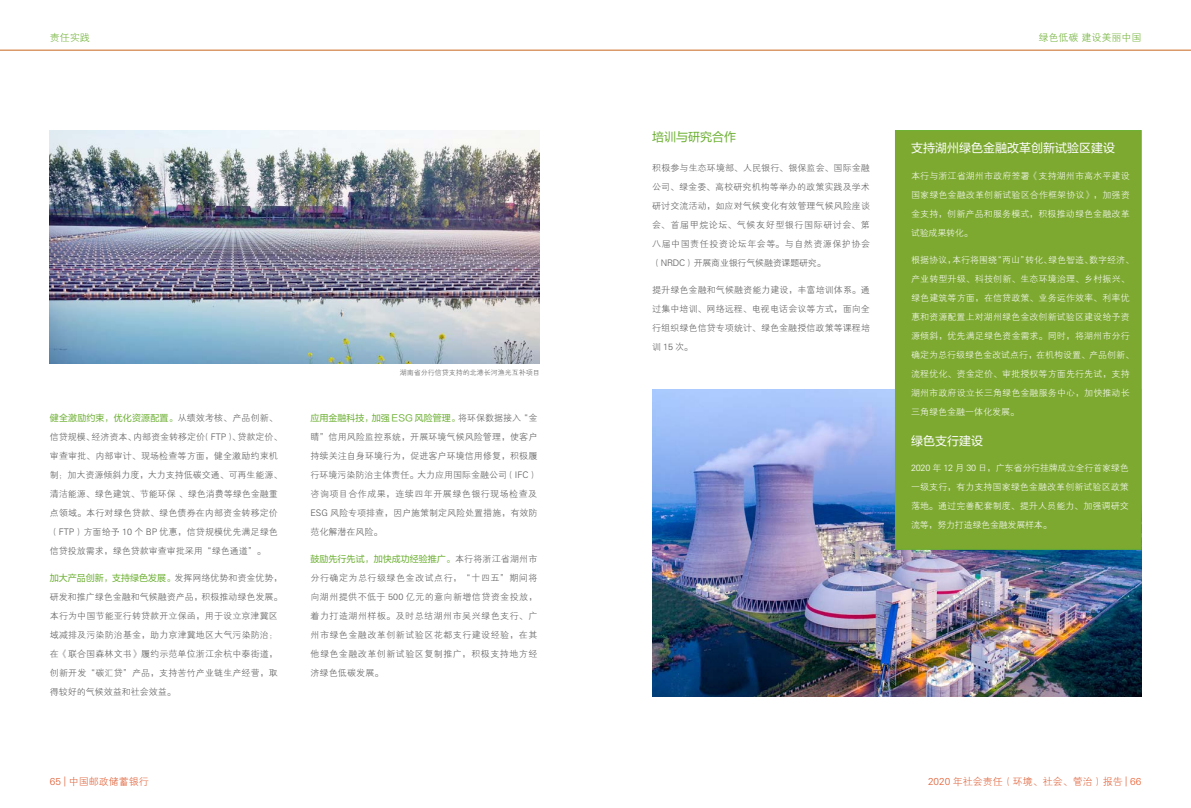
<style>
.page{position:relative;width:1191px;height:808px;background:#fff}
.page>*{position:absolute;margin:0;border:0;box-sizing:border-box;transform-origin:0 0}
.t1{font:12px "FZLTHJW GB1 0";color:#fff}
.t2{font:12px "FZLTHJW GB1 0";color:#6baf30}
.t3{font:10px "FZXH1 JW GB1 0";color:#df5d32}
.t4{font:10px "FZXH1 JW GB1 0";color:#6baf30}
.t5{font:9px/19px "FZXH1 JW GB1 0";letter-spacing:.015em;color:#595757;text-align:justify}
.t6{font:9px/19px "FZXH1 JW GB1 0";letter-spacing:.015em;color:#fff;text-align:justify}
.t7{font:9px "FZLTHJW GB1 0";letter-spacing:.005em;color:#6baf30}
.t8{font:7px "FZXH1 JW GB1 0";color:#595757}
.s1{font-family:"FZXH1 JW GB1 0";color:#595757}
.s2{color:#eb5f31}
</style>
<div class="page">
<hr style="left:0;top:50px;width:1191px;height:1px;background:#c9651b">
<img style="left:50px;top:130px;width:489px;height:233px">
<img style="left:652px;top:389px;width:489px;height:307px">
<div style="left:895px;top:130px;width:246px;height:419px;background:#7da931;border:1px solid #6baf30"></div>
<p class="t4" style="left:50px;top:33px;width:41px">责任实践</p>
<p class="t4" style="left:1038px;top:33px;width:104px">绿色低碳 建设美丽中国</p>
<p class="t7" style="left:50px;top:412px;width:229px">健全激励约束，优化资源配置。<span class="s1">从绩效考核、产品创新、</span></p>
<p class="t5" style="left:50px;top:427px;width:234px;text-align:left">信贷规模、经济资本、内部资金转移定价（FTP）、贷款定价、审查审批、内部审计、现场检查等方面，健全激励约束机制；加大资源倾斜力度，大力支持低碳交通、可再生能源、清洁能源、绿色建筑、节能环保 、绿色消费等绿色金融重点领域。本行对绿色贷款、绿色债券在内部资金转移定价（FTP）方面给予 10 个 BP 优惠，信贷规模优先满足绿色信贷投放需求，绿色贷款审查审批采用“绿色通道”。</p>
<p class="t7" style="left:50px;top:573px;width:234px">加大产品创新，支持绿色发展。<span class="s1">发挥网络优势和资金优势，</span></p>
<p class="t5" style="left:50px;top:588px;width:234px;text-align:left">研发和推广绿色金融和气候融资产品，积极推动绿色发展。本行为中国节能亚行转贷款开立保函，用于设立京津冀区域减排及污染防治基金，助力京津冀地区大气污染防治；在《联合国森林文书》履约示范单位浙江余杭中泰街道，创新开发“碳汇贷”产品，支持苦竹产业链生产经营，取得较好的气候效益和社会效益。</p>
<p class="t8" style="left:400px;top:368px;width:141px">湖南省分行信贷支持的北港长河渔光互补项目</p>
<p class="t7" style="left:310px;top:412px;width:228px">应用金融科技，加强 ESG 风险管理。<span class="s1">将环保数据接入“金</span></p>
<p class="t5" style="left:310px;top:427px;width:228px">睛”信用风险监控系统，开展环境气候风险管理，使客户持续关注自身环境行为，促进客户环境信用修复，积极履行环境污染防治主体责任。大力应用国际金融公司（IFC）咨询项目合作成果，连续四年开展绿色银行现场检查及ESG 风险专项排查，因户施策制定风险处置措施，有效防范化解潜在风险。</p>
<p class="t7" style="left:310px;top:554px;width:228px">鼓励先行先试，加快成功经验推广。<span class="s1">本行将浙江省湖州市</span></p>
<p class="t5" style="left:310px;top:569px;width:228px">分行确定为总行级绿色金改试点行，“十四五”期间将向湖州提供不低于 500 亿元的意向新增信贷资金投放，着力打造湖州样板。及时总结湖州市吴兴绿色支行、广州市绿色金融改革创新试验区花都支行建设经验，在其他绿色金融改革创新试验区复制推广，积极支持地方经济绿色低碳发展。</p>
<h1 class="t2" style="left:652px;top:130px;width:85px">培训与研究合作</h1>
<p class="t5" style="left:652px;top:158px;width:219px">积极参与生态环境部、人民银行、银保监会、国际金融公司、绿金委、高校研究机构等举办的政策实践及学术研讨交流活动，如应对气候变化有效管理气候风险座谈会、首届甲烷论坛、气候友好型银行国际研讨会、第八届中国责任投资论坛年会等。与自然资源保护协会（NRDC）开展商业银行气候融资课题研究。</p>
<p class="t5" style="left:652px;top:281px;width:219px">提升绿色金融和气候融资能力建设，丰富培训体系。通过集中培训、网络远程、电视电话会议等方式，面向全行组织绿色信贷专项统计、绿色金融授信政策等课程培训 15 次。</p>
<h1 class="t1" style="left:911px;top:141px;width:206px">支持湖州绿色金融改革创新试验区建设</h1>
<p class="t6" style="left:911px;top:166px;width:220px">本行与浙江省湖州市政府签署《支持湖州市高水平建设国家绿色金融改革创新试验区合作框架协议》，加强资金支持，创新产品和服务模式，积极推动绿色金融改革试验成果转化。</p>
<p class="t6" style="left:911px;top:251px;width:225px;text-align:left">根据协议，本行将围绕“两山”转化、绿色智造、数字经济、产业转型升级、科技创新、生态环境治理、乡村振兴、绿色建筑等方面，在信贷政策、业务运作效率、利率优惠和资源配置上对湖州绿色金改创新试验区建设给予资源倾斜，优先满足绿色资金需求。同时，将湖州市分行确定为总行级绿色金改试点行，在机构设置、产品创新、流程优化、资金定价、审批授权等方面先行先试，支持湖州市政府设立长三角绿色金融服务中心，加快推动长三角绿色金融一体化发展。</p>
<h1 class="t1" style="left:911px;top:434px;width:73px">绿色支行建设</h1>
<p class="t6" style="left:911px;top:458px;width:219px">2020 年 12 月 30 日，广东省分行挂牌成立全行首家绿色一级支行，有力支持国家绿色金融改革创新试验区政策落地。通过完善配套制度、提升人员能力、加强调研交流等，努力打造绿色金融发展样本。</p>
<p class="t3" style="left:50px;top:776px;width:100px">65 | 中国邮政储蓄银行</p>
<p class="t3" style="left:928px;top:776px;width:215px">2020 年社会责任（环境、社会、管治）报告 | <span class="s2">66</span></p>
</div>
